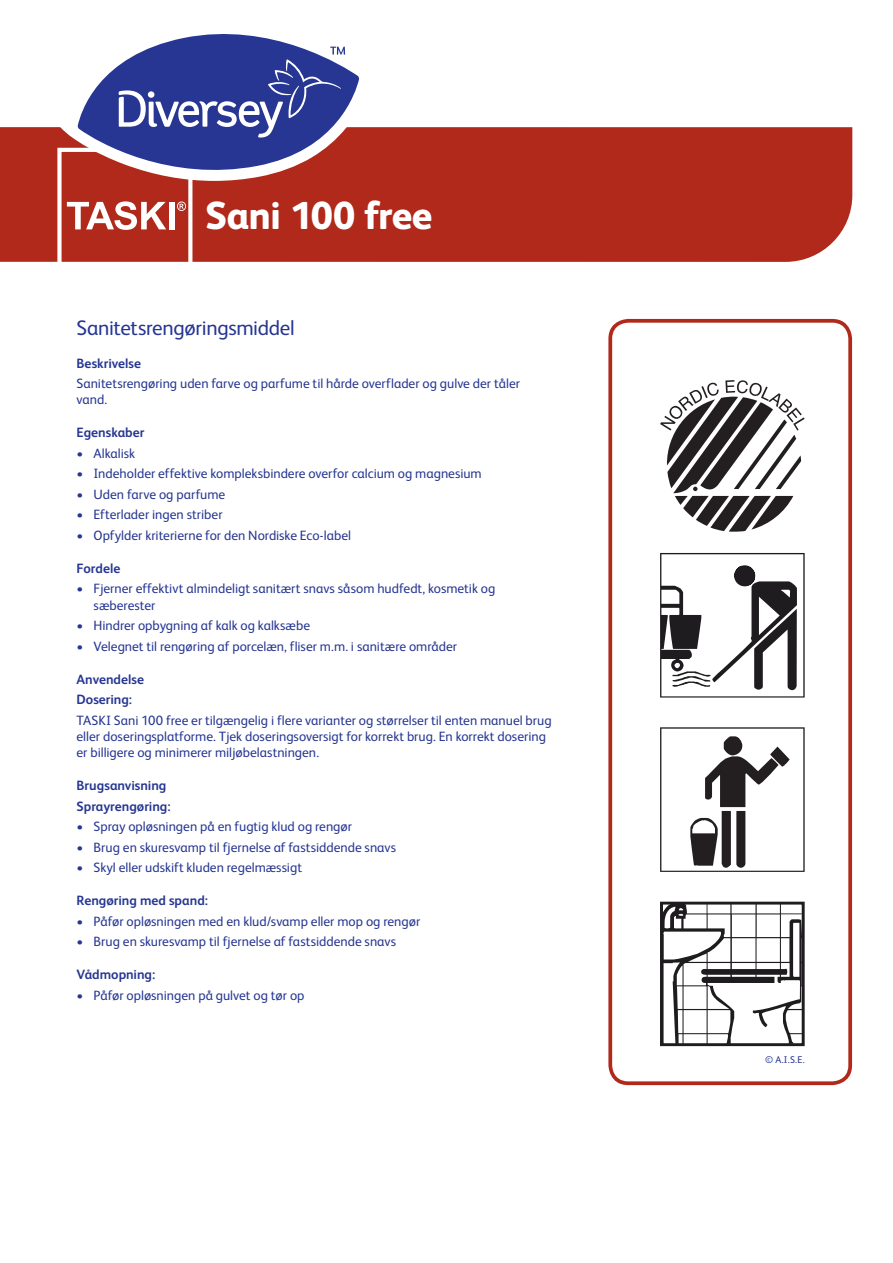
<style>
.page{position:relative;width:893px;height:1263px;background:#fff}
.page>*{position:absolute;margin:0;border:0;box-sizing:border-box;transform-origin:0 0}
.t1{font:800 39px "FS Albert Pro";letter-spacing:-.015em;color:#fff}
.Product_Description{font:21px "FS Albert Pro";letter-spacing:-.015em;color:#263692}
.Maintext{font:13.5px/16.2px "FS Albert Pro";color:#263692}
.Subheads{font:700 13.5px "FS Albert Pro";color:#263692}
.t2{font:9.75px "FS Albert Pro";color:#263692}
</style>
<div class="page">
<div style="left:0;top:127px;width:852px;height:135px;background:#b1291a"></div>
<svg style="left:57px;top:148px;width:135px;height:114px;background:#bf5145"></svg>
<div style="left:169px;top:202px;width:6px;height:27px;background:#fff"></div>
<svg style="left:608px;top:319px;width:244px;height:766px"></svg>
<svg style="left:664px;top:906px;width:137px;height:136px"></svg>
<div style="left:660px;top:902px;width:145px;height:144px;border:3px solid #1e1c1e"></div>
<svg style="left:660px;top:553px;width:145px;height:144px"></svg>
<svg style="left:660px;top:727px;width:145px;height:145px"></svg>
<svg style="left:660px;top:380px;width:145px;height:152px"></svg>
<svg style="left:58px;top:78px;width:316px;height:103px"></svg>
<svg style="left:78px;top:34px;width:281px;height:148px"></svg>
<svg style="left:119px;top:47px;width:226px;height:91px;background:#4b58a4"></svg>
<p class="t1" style="left:205px;top:185px;width:229px">Sani 100 free</p>
<p class="Product_Description" style="left:77px;top:313px;width:220px">Sanitetsrengøringsmiddel</p>
<p class="Subheads" style="left:77px;top:353px;width:66px">Beskrivelse</p>
<p class="Maintext" style="left:77px;top:374px;width:445px">Sanitetsrengøring uden farve og parfume til hårde overflader og gulve der tåler vand.</p>
<p class="Subheads" style="left:77px;top:423px;width:69px">Egenskaber</p>
<p class="Maintext" style="left:77px;top:444px;width:60px">• Alkalisk</p>
<p class="Maintext" style="left:77px;top:465px;width:407px">• Indeholder effektive kompleksbindere overfor calcium og magnesium</p>
<p class="Maintext" style="left:77px;top:485px;width:150px">• Uden farve og parfume</p>
<p class="Maintext" style="left:77px;top:505px;width:148px">• Efterlader ingen striber</p>
<p class="Maintext" style="left:77px;top:526px;width:276px">• Opfylder kriterierne for den Nordiske Eco-label</p>
<p class="Subheads" style="left:77px;top:559px;width:45px">Fordele</p>
<p class="Maintext" style="left:94px;top:580px;width:403px;text-indent:-17px">• Fjerner effektivt almindeligt sanitært snavs såsom hudfedt, kosmetik og sæberester</p>
<p class="Maintext" style="left:77px;top:616px;width:235px">• Hindrer opbygning af kalk og kalksæbe</p>
<p class="Maintext" style="left:77px;top:637px;width:382px">• Velegnet til rengøring af porcelæn, fliser m.m. i sanitære områder</p>
<p class="Subheads" style="left:77px;top:670px;width:69px">Anvendelse</p>
<p class="Subheads" style="left:77px;top:690px;width:57px">Dosering:</p>
<p class="Maintext" style="left:77px;top:711px;width:477px">TASKI Sani 100 free er tilgængelig i flere varianter og størrelser til enten manuel brug eller doseringsplatforme. Tjek doseringsoversigt for korrekt brug. En korrekt dosering er billigere og minimerer miljøbelastningen.</p>
<p class="Subheads" style="left:77px;top:776px;width:91px">Brugsanvisning</p>
<p class="Subheads" style="left:77px;top:796px;width:96px">Sprayrengøring:</p>
<p class="Maintext" style="left:77px;top:817px;width:277px">• Spray opløsningen på en fugtig klud og rengør</p>
<p class="Maintext" style="left:77px;top:838px;width:321px">• Brug en skuresvamp til fjernelse af fastsiddende snavs</p>
<p class="Maintext" style="left:77px;top:858px;width:227px">• Skyl eller udskift kluden regelmæssigt</p>
<p class="Subheads" style="left:77px;top:891px;width:133px">Rengøring med spand:</p>
<p class="Maintext" style="left:77px;top:912px;width:345px">• Påfør opløsningen med en klud/svamp eller mop og rengør</p>
<p class="Maintext" style="left:77px;top:932px;width:321px">• Brug en skuresvamp til fjernelse af fastsiddende snavs</p>
<p class="Subheads" style="left:77px;top:965px;width:80px">Vådmopning:</p>
<p class="Maintext" style="left:77px;top:986px;width:230px">• Påfør opløsningen på gulvet og tør op</p>
<p class="t2" style="left:765px;top:1053px;width:41px">© A.I.S.E.</p>
</div>
